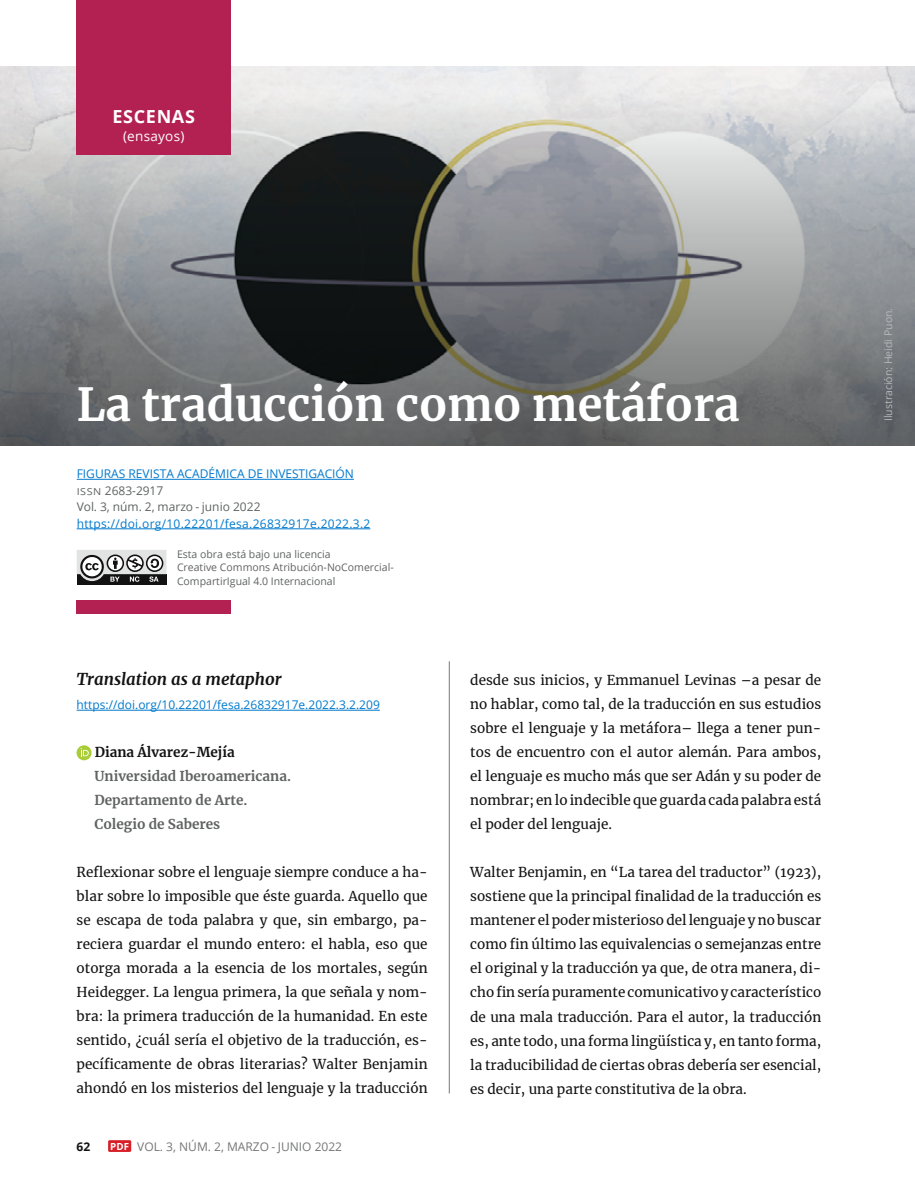
<style>
.page{position:relative;width:915px;height:1191px;background:#fff}
.page>*{position:absolute;margin:0;border:0;box-sizing:border-box;transform-origin:0 0}
.t1{font:700 45px "Merriweather";color:#fff}
.t2{font:700 18px "Open Sans";letter-spacing:.035em;color:#fff}
.t3{font:italic 700 16.5px "Merriweather";color:#121212}
.t4{font:13.5px/24px "Merriweather";letter-spacing:.005em;color:#121212;text-align:justify}
.t5{font:700 13.5px/24px "Merriweather";color:#606362}
.t6{font:700 13.5px "Merriweather";color:#121212}
.t7{font:13.5px "Open Sans";letter-spacing:.02em;color:#fff}
.t8{font:12px/16.5px "Open Sans";color:#0079cd}
.t9{font:12px "Open Sans";letter-spacing:.025em;color:#0079cd}
.t10{font:12px "Open Sans";color:#757776}
.t11{font:700 12px "Open Sans";color:#121212}
.t12{font:10.5px/13.5px "Open Sans";color:#606362}
.t13{font:10.5px "Open Sans";color:#b7b9b9}
.s1{font-size:9.6px;color:#606362}
.s2{color:#606362}
.s3{font-weight:700;font-size:9.75px;color:#fff}
</style>
<div class="page">
<hr style="left:77px;top:479px;width:277px;height:1px;background:#0079cd">
<hr style="left:77px;top:528px;width:293px;height:1px;background:#0079cd">
<div style="left:77px;top:574px;width:89px;height:11px;background:#121212"></div>
<svg style="left:77px;top:550px;width:89px;height:32px"></svg>
<div style="left:77px;top:600px;width:154px;height:13px;background:#b32153"></div>
<svg style="left:0;top:67px;width:914px;height:378px;background:#898b8d"></svg>
<hr style="left:76px;top:710px;width:304px;height:1px;background:#0079cd">
<svg style="left:76px;top:745px;width:15px;height:15px"></svg>
<svg style="left:81px;top:748px;width:8px;height:8px"></svg>
<div style="left:77px;top:0;width:154px;height:154px;background:#b32153"></div>
<hr style="left:449px;top:661px;width:1px;height:432px;background:#757776">
<div style="left:108px;top:1140px;width:23px;height:12px;background:#d81f27;border-radius:2px"></div>
<h2 class="t2" style="left:112px;top:104px;width:84px">ESCENAS</h2>
<p class="t7" style="left:123px;top:127px;width:63px">(ensayos)</p>
<h1 class="t1" style="left:77px;top:374px;width:664px">La traducción como metáfora</h1>
<p class="t8" style="left:77px;top:465px;width:278px">FIGURAS REVISTA ACADÉMICA DE INVESTIGACIÓN<br><span class="s1">ISSN</span> <span class="s2">2683-2917<br>Vol. 3, núm. 2, marzo - junio 2022</span></p>
<p class="t9" style="left:77px;top:515px;width:295px">https://doi.org/10.22201/fesa.26832917e.2022.3.2</p>
<p class="t12" style="left:177px;top:547px;width:218px">Esta obra está bajo una licencia<br>Creative Commons Atribución-NoComercial-<br>CompartirIgual 4.0 Internacional</p>
<p class="t3" style="left:76px;top:668px;width:206px">Translation as a metaphor</p>
<p class="t8" style="left:76px;top:696px;width:305px">https://doi.org/10.22201/fesa.26832917e.2022.3.2.209</p>
<p class="t6" style="left:95px;top:743px;width:141px">Diana Álvarez-Mejía</p>
<p class="t5" style="left:94px;top:764px;width:198px">Universidad Iberoamericana.<br>Departamento de Arte.<br>Colegio de Saberes</p>
<p class="t4" style="left:76px;top:860px;width:352px">Reflexionar sobre el lenguaje siempre conduce a ha&shy;blar sobre lo imposible que éste guarda. Aquello que se escapa de toda palabra y que, sin embargo, pa&shy;reciera guardar el mundo entero: el habla, eso que otorga morada a la esencia de los mortales, según Heidegger. La lengua primera, la que señala y nom&shy;bra: la primera traducción de la humanidad. En este sentido, ¿cuál sería el objetivo de la traducción, es&shy;pecíficamente de obras literarias? Walter Benjamin ahondó en los misterios del lenguaje y la traducción</p>
<p class="t11" style="left:77px;top:1137px;width:15px">62</p>
<p class="t10" style="left:110px;top:1138px;width:233px"><span class="s3">PDF</span> VOL. 3, NÚM. 2, MARZO - JUNIO 2022</p>
<p class="t4" style="left:470px;top:668px;width:352px">desde sus inicios, y Emmanuel Levinas –a pesar de no hablar, como tal, de la traducción en sus estudios sobre el lenguaje y la metáfora– llega a tener pun&shy;tos de encuentro con el autor alemán. Para ambos, el lenguaje es mucho más que ser Adán y su poder de nombrar; en lo indecible que guarda cada palabra está el poder del lenguaje.</p>
<p class="t4" style="left:470px;top:860px;width:352px">Walter Benjamin, en “La tarea del traductor” (1923), sostiene que la principal finalidad de la traducción es mantener el poder misterioso del lenguaje y no buscar como fin último las equivalencias o semejanzas entre el original y la traducción ya que, de otra manera, di&shy;cho fin sería puramente comunicativo y característico de una mala traducción. Para el autor, la traducción es, ante todo, una forma lingüística y, en tanto forma, la traducibilidad de ciertas obras debería ser esencial, es decir, una parte constitutiva de la obra.</p>
<p class="t13" style="left:880px;top:421px;width:115px;rotate:-90deg">Ilustración: Heidi Puon.</p>
</div>
